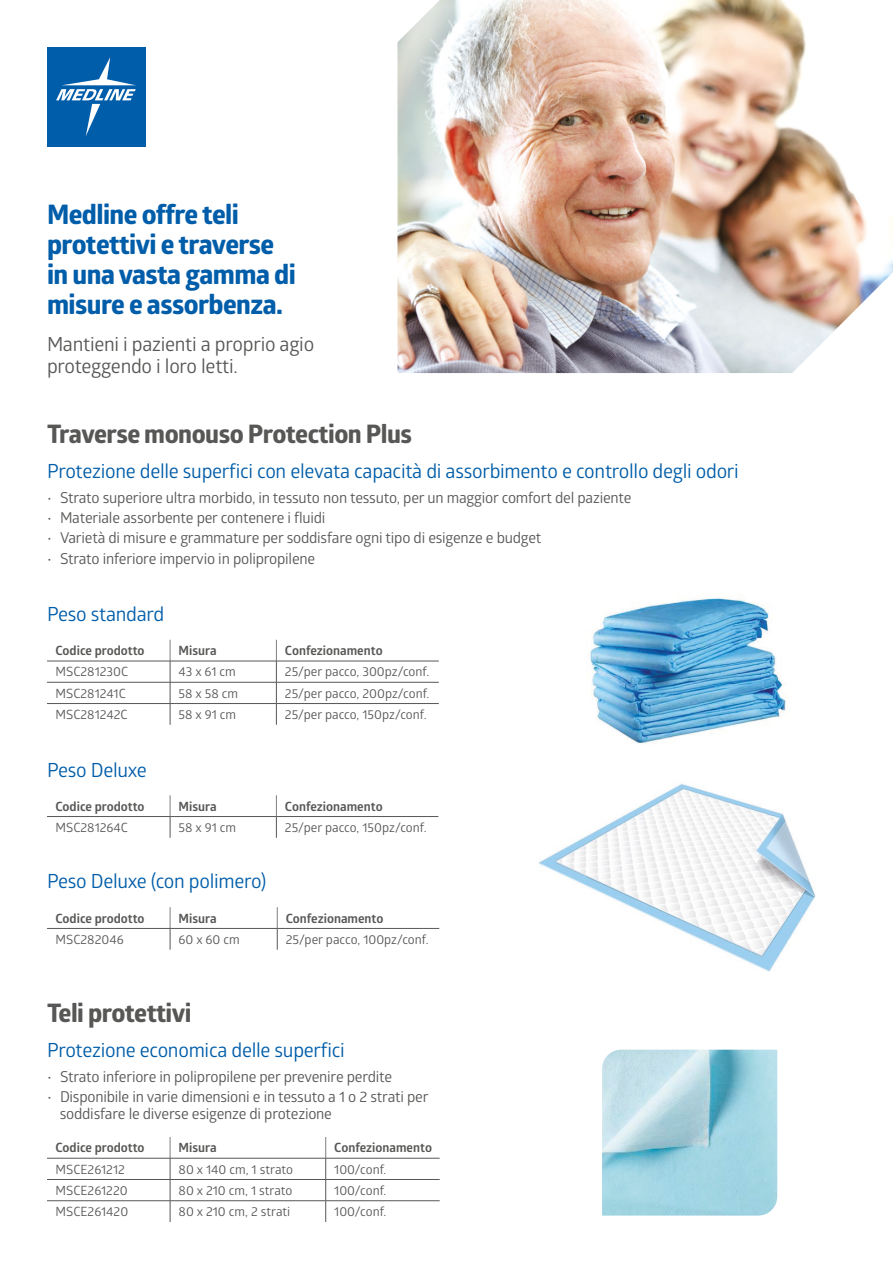
<style>
.page{position:relative;width:893px;height:1263px;background:#fff}
.page>*{position:absolute;margin:0;border:0;box-sizing:border-box;transform-origin:0 0}
.t1{font:700 27px/30px "Globerx";letter-spacing:-.02em;color:#005da9}
.t2{font:700 25.5px "Globerx";letter-spacing:-.02em;color:#575756}
.Body{font:19.5px "Glober";letter-spacing:-.015em;color:#005da9}
.Body-2{font:19.5px/22.5px "Glober";letter-spacing:-.015em;color:#575756}
.t3{font:15px/16.5px "Glober";letter-spacing:-.015em;color:#575756}
.t4{font:12.75px "Glober";color:#575756}
.Table_Heads{font:700 12.75px "Glober";color:#575756}
</style>
<div class="page">
<img style="left:397px;top:0;width:496px;height:373px">
<div style="left:47px;top:47px;width:98px;height:100px;background:#005da9"></div>
<svg style="left:56px;top:57px;width:80px;height:79px"></svg>
<hr style="left:47px;top:661px;width:123px;height:1px;background:#575756">
<hr style="left:170px;top:661px;width:106px;height:1px;background:#575756">
<hr style="left:276px;top:661px;width:163px;height:1px;background:#575756">
<svg style="left:170px;top:640px;width:1px;height:85px"></svg>
<svg style="left:276px;top:640px;width:1px;height:85px"></svg>
<hr style="left:47px;top:682px;width:123px;height:1px;background:#575756">
<hr style="left:170px;top:682px;width:106px;height:1px;background:#575756">
<hr style="left:276px;top:682px;width:163px;height:1px;background:#575756">
<hr style="left:47px;top:703px;width:123px;height:1px;background:#575756">
<hr style="left:170px;top:703px;width:106px;height:1px;background:#575756">
<hr style="left:276px;top:703px;width:163px;height:1px;background:#575756">
<hr style="left:47px;top:816px;width:123px;height:1px;background:#575756">
<hr style="left:170px;top:816px;width:106px;height:1px;background:#575756">
<hr style="left:276px;top:816px;width:162px;height:1px;background:#575756">
<svg style="left:170px;top:795px;width:1px;height:43px"></svg>
<svg style="left:276px;top:795px;width:1px;height:43px"></svg>
<hr style="left:47px;top:928px;width:123px;height:1px;background:#575756">
<hr style="left:170px;top:928px;width:107px;height:1px;background:#575756">
<hr style="left:277px;top:928px;width:162px;height:1px;background:#575756">
<svg style="left:170px;top:907px;width:1px;height:43px"></svg>
<svg style="left:277px;top:907px;width:1px;height:43px"></svg>
<hr style="left:47px;top:1158px;width:123px;height:1px;background:#575756">
<hr style="left:170px;top:1158px;width:156px;height:1px;background:#575756">
<hr style="left:326px;top:1158px;width:114px;height:1px;background:#575756">
<svg style="left:170px;top:1137px;width:1px;height:85px"></svg>
<svg style="left:325px;top:1137px;width:1px;height:85px"></svg>
<hr style="left:47px;top:1179px;width:123px;height:1px;background:#575756">
<hr style="left:170px;top:1179px;width:156px;height:1px;background:#575756">
<hr style="left:326px;top:1179px;width:114px;height:1px;background:#575756">
<hr style="left:47px;top:1200px;width:123px;height:1px;background:#575756">
<hr style="left:170px;top:1200px;width:156px;height:1px;background:#575756">
<hr style="left:326px;top:1200px;width:114px;height:1px;background:#575756">
<img style="left:589px;top:597px;width:197px;height:147px">
<img style="left:538px;top:783px;width:278px;height:189px">
<img style="left:602px;top:1050px;width:175px;height:165px">
<p class="t1" style="left:47px;top:199px;width:250px">Medline offre teli protettivi e traverse in una vasta gamma di misure e assorbenza.</p>
<p class="Body-2" style="left:47px;top:331px;width:269px">Mantieni i pazienti a proprio agio proteggendo i loro letti.</p>
<p class="t2" style="left:47px;top:415px;width:367px">Traverse monouso Protection Plus</p>
<p class="Body" style="left:47px;top:457px;width:693px">Protezione delle superfici con elevata capacità di assorbimento e controllo degli odori</p>
<p class="t3" style="left:47px;top:488px;width:586px">• Strato superiore ultra morbido, in tessuto non tessuto, per un maggior comfort del paziente</p>
<p class="t3" style="left:47px;top:509px;width:280px">• Materiale assorbente per contenere i fluidi</p>
<p class="t3" style="left:47px;top:529px;width:496px">• Varietà di misure e grammature per soddisfare ogni tipo di esigenze e budget</p>
<p class="t3" style="left:47px;top:549px;width:270px">• Strato inferiore impervio in polipropilene</p>
<p class="Body" style="left:47px;top:601px;width:119px">Peso standard</p>
<p class="Table_Heads" style="left:56px;top:641px;width:91px">Codice prodotto</p>
<p class="Table_Heads" style="left:179px;top:641px;width:40px">Misura</p>
<p class="Table_Heads" style="left:285px;top:641px;width:99px">Confezionamento</p>
<p class="t4" style="left:56px;top:663px;width:74px">MSC281230C</p>
<p class="t4" style="left:179px;top:663px;width:59px">43 x 61 cm</p>
<p class="t4" style="left:285px;top:663px;width:146px">25/per pacco, 300pz/conf.</p>
<p class="t4" style="left:56px;top:684px;width:72px">MSC281241C</p>
<p class="t4" style="left:179px;top:684px;width:61px">58 x 58 cm</p>
<p class="t4" style="left:285px;top:684px;width:146px">25/per pacco, 200pz/conf.</p>
<p class="t4" style="left:56px;top:705px;width:74px">MSC281242C</p>
<p class="t4" style="left:179px;top:705px;width:59px">58 x 91 cm</p>
<p class="t4" style="left:285px;top:705px;width:143px">25/per pacco, 150pz/conf.</p>
<p class="Body" style="left:47px;top:756px;width:101px">Peso Deluxe</p>
<p class="Table_Heads" style="left:56px;top:797px;width:91px">Codice prodotto</p>
<p class="Table_Heads" style="left:179px;top:797px;width:40px">Misura</p>
<p class="Table_Heads" style="left:285px;top:797px;width:99px">Confezionamento</p>
<p class="t4" style="left:56px;top:818px;width:74px">MSC281264C</p>
<p class="t4" style="left:179px;top:818px;width:59px">58 x 91 cm</p>
<p class="t4" style="left:285px;top:818px;width:143px">25/per pacco, 150pz/conf.</p>
<p class="Body" style="left:47px;top:868px;width:221px">Peso Deluxe (con polimero)</p>
<p class="Table_Heads" style="left:56px;top:909px;width:91px">Codice prodotto</p>
<p class="Table_Heads" style="left:179px;top:909px;width:40px">Misura</p>
<p class="Table_Heads" style="left:286px;top:909px;width:99px">Confezionamento</p>
<p class="t4" style="left:56px;top:930px;width:70px">MSC282046</p>
<p class="t4" style="left:179px;top:930px;width:63px">60 x 60 cm</p>
<p class="t4" style="left:286px;top:930px;width:144px">25/per pacco, 100pz/conf.</p>
<p class="t2" style="left:47px;top:994px;width:146px">Teli protettivi</p>
<p class="Body" style="left:47px;top:1037px;width:299px">Protezione economica delle superfici</p>
<p class="t3" style="left:47px;top:1068px;width:347px">• Strato inferiore in polipropilene per prevenire perdite</p>
<p class="t3" style="left:60px;top:1088px;width:370px;text-indent:-13px">• Disponibile in varie dimensioni e in tessuto a 1 o 2 strati per soddisfare le diverse esigenze di protezione</p>
<p class="Table_Heads" style="left:56px;top:1139px;width:91px">Codice prodotto</p>
<p class="Table_Heads" style="left:179px;top:1139px;width:40px">Misura</p>
<p class="Table_Heads" style="left:334px;top:1139px;width:99px">Confezionamento</p>
<p class="t4" style="left:56px;top:1160px;width:71px">MSCE261212</p>
<p class="t4" style="left:179px;top:1160px;width:116px">80 x 140 cm, 1 strato</p>
<p class="t4" style="left:334px;top:1160px;width:54px">100/conf.</p>
<p class="t4" style="left:56px;top:1181px;width:74px">MSCE261220</p>
<p class="t4" style="left:179px;top:1181px;width:115px">80 x 210 cm, 1 strato</p>
<p class="t4" style="left:334px;top:1181px;width:54px">100/conf.</p>
<p class="t4" style="left:56px;top:1203px;width:74px">MSCE261420</p>
<p class="t4" style="left:179px;top:1203px;width:113px">80 x 210 cm, 2 strati</p>
<p class="t4" style="left:334px;top:1203px;width:54px">100/conf.</p>
</div>
